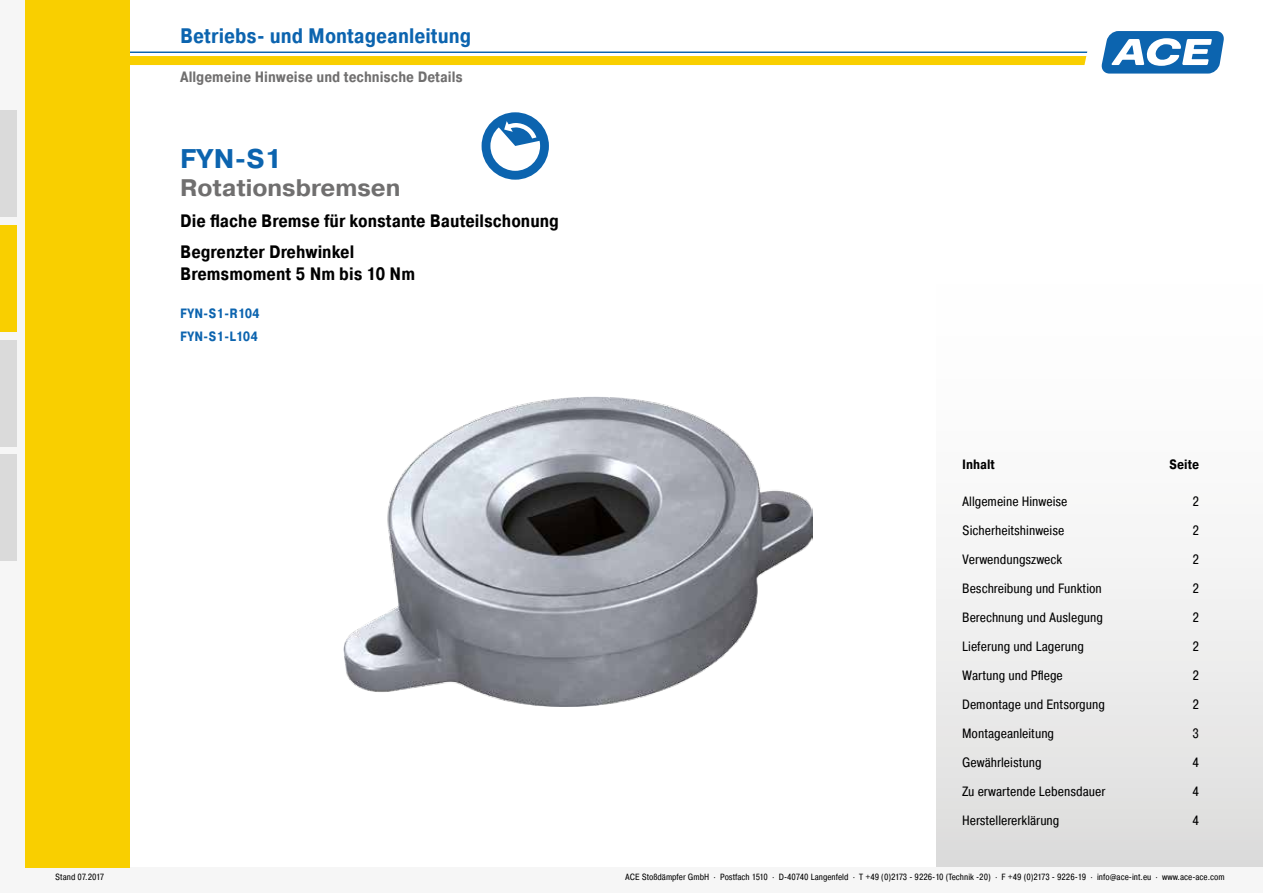
<style>
.page{position:relative;width:1263px;height:893px;background:#fff}
.page>*{position:absolute;margin:0;border:0;box-sizing:border-box;transform-origin:0 0}
.t1{font:700 27px "ACE Pragmatica";color:#0c64af}
.t2{font:700 24px "ACE Pragmatica";color:#706f6f}
.t3{font:700 21px "ACE Pragmatica Cond";color:#0c64af}
.t4{font:700 18px/31px "ACE Pragmatica Cond";color:#000}
.t5{font:700 15px "ACE Pragmatica Cond";color:#706f6f}
.t6{font:13.5px "ACE Pragmatica Cond";color:#000}
.t7{font:700 13.5px/22.5px "ACE Pragmatica Cond";color:#0c64af}
.t8{font:700 13.5px "ACE Pragmatica Cond";color:#000}
.t9{font:9px "ACE Pragmatica Cond";color:#000}
</style>
<div class="page">
<div style="left:936px;top:208px;width:327px;height:659px;background:linear-gradient(to bottom,#fff,#e0e0e0)"></div>
<svg style="left:1101px;top:32px;width:123px;height:42px"></svg>
<svg style="left:130px;top:56px;width:956px;height:9px;background:#f9cf01"></svg>
<hr style="left:0;top:52px;width:1087px;height:1px;background:#0c64af">
<div style="left:0;top:0;width:26px;height:893px;background:#f6f6f6"></div>
<div style="left:0;top:867px;width:1263px;height:26px;background:#f6f6f6"></div>
<div style="left:0;top:111px;width:17px;height:106px;background:#dadada"></div>
<div style="left:0;top:225px;width:17px;height:107px;background:#f9cf00"></div>
<div style="left:0;top:340px;width:17px;height:107px;background:#dadada"></div>
<div style="left:0;top:455px;width:17px;height:106px;background:#dadada"></div>
<div style="left:26px;top:0;width:104px;height:867px;background:#f9cf00"></div>
<img style="left:343px;top:396px;width:470px;height:310px">
<div style="left:482px;top:112px;width:67px;height:68px;background:#0c64af;border-radius:50%"></div>
<svg style="left:490px;top:121px;width:50px;height:50px"></svg>
<h3 class="t3" style="left:180px;top:23px;width:292px">Betriebs- und Montageanleitung</h3>
<p class="t5" style="left:180px;top:68px;width:284px">Allgemeine Hinweise und technische Details</p>
<h1 class="t1" style="left:180px;top:141px;width:104px">FYN-S1</h1>
<h2 class="t2" style="left:180px;top:172px;width:222px">Rotationsbremsen</h2>
<h3 class="t4" style="left:180px;top:206px;width:380px">Die flache Bremse für konstante Bauteilschonung<br>Begrenzter Drehwinkel</h3>
<h3 class="t4" style="left:180px;top:260px;width:236px">Bremsmoment 5 Nm bis 10 Nm</h3>
<p class="t7" style="left:180px;top:303px;width:81px">FYN-S1-R104<br>FYN-S1-L104</p>
<p class="t8" style="left:962px;top:456px;width:34px">Inhalt</p>
<p class="t8" style="left:1169px;top:456px;width:32px">Seite</p>
<p class="t6" style="left:962px;top:493px;width:107px">Allgemeine Hinweise</p>
<p class="t6" style="left:1192px;top:493px;width:8px">2</p>
<p class="t6" style="left:962px;top:522px;width:104px">Sicherheitshinweise</p>
<p class="t6" style="left:1192px;top:522px;width:8px">2</p>
<p class="t6" style="left:962px;top:551px;width:102px">Verwendungszweck</p>
<p class="t6" style="left:1192px;top:551px;width:8px">2</p>
<p class="t6" style="left:962px;top:580px;width:141px">Beschreibung und Funktion</p>
<p class="t6" style="left:1192px;top:580px;width:8px">2</p>
<p class="t6" style="left:962px;top:609px;width:142px">Berechnung und Auslegung</p>
<p class="t6" style="left:1192px;top:609px;width:8px">2</p>
<p class="t6" style="left:962px;top:638px;width:123px">Lieferung und Lagerung</p>
<p class="t6" style="left:1192px;top:638px;width:8px">2</p>
<p class="t6" style="left:962px;top:667px;width:102px">Wartung und Pflege</p>
<p class="t6" style="left:1192px;top:667px;width:8px">2</p>
<p class="t6" style="left:962px;top:696px;width:144px">Demontage und Entsorgung</p>
<p class="t6" style="left:1192px;top:696px;width:8px">2</p>
<p class="t6" style="left:962px;top:725px;width:94px">Montageanleitung</p>
<p class="t6" style="left:1192px;top:725px;width:8px">3</p>
<p class="t6" style="left:962px;top:754px;width:81px">Gewährleistung</p>
<p class="t6" style="left:1192px;top:754px;width:8px">4</p>
<p class="t6" style="left:962px;top:783px;width:145px">Zu erwartende Lebensdauer</p>
<p class="t6" style="left:1192px;top:783px;width:8px">4</p>
<p class="t6" style="left:962px;top:812px;width:99px">Herstellererklärung</p>
<p class="t6" style="left:1192px;top:812px;width:8px">4</p>
<p class="t9" style="left:55px;top:871px;width:51px">Stand 07.2017</p>
<p class="t9" style="left:625px;top:871px;width:601px">ACE Stoßdämpfer GmbH · Postfach 1510 · D-40740 Langenfeld · T +49 (0)2173 - 9226-10 (Technik -20) · F +49 (0)2173 - 9226-19 · info@ace-int.eu · www.ace-ace.com</p>
</div>
